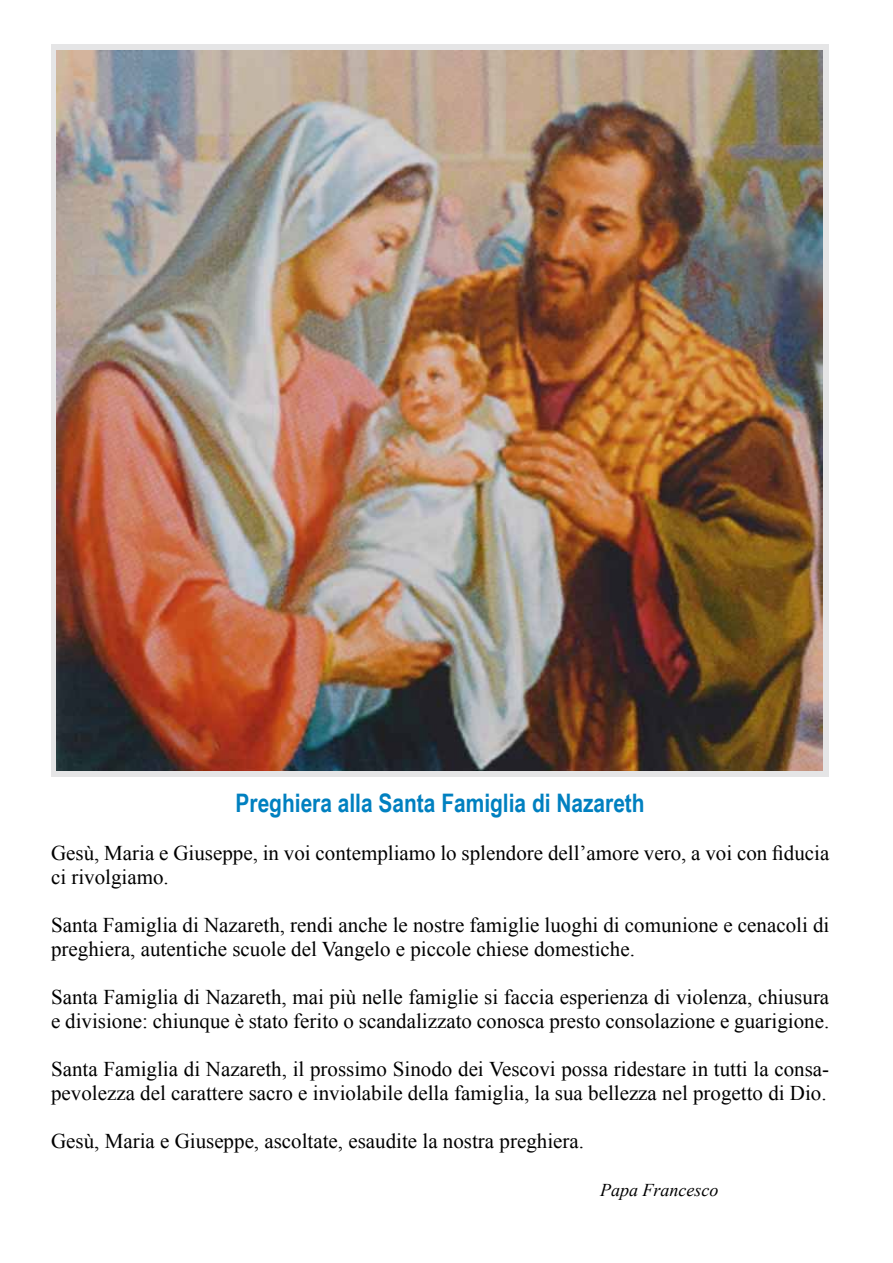
<style>
.page{position:relative;width:893px;height:1263px;background:#fff}
.page>*{position:absolute;margin:0;border:0;box-sizing:border-box;transform-origin:0 0}
.t1{font:700 25.5px "Arial Narrow";color:#0080c0}
.t2{font:21px/24px "Times New Roman";color:#000}
.t3{font:italic 18px "Times New Roman";color:#000}
</style>
<div class="page">
<div style="left:51px;top:44px;width:777px;height:733px;background:#e5e5e6"></div>
<img style="left:57px;top:51px;width:766px;height:719px">
<p class="t1" style="left:236px;top:784px;width:411px">Preghiera alla Santa Famiglia di Nazareth</p>
<p class="t2" style="left:51px;top:840px;width:780px">Gesù, Maria e Giuseppe, in voi contempliamo lo splendore dell’amore vero, a voi con fiducia ci rivolgiamo.</p>
<p class="t2" style="left:51px;top:912px;width:780px">Santa Famiglia di Nazareth, rendi anche le nostre famiglie luoghi di comunione e cenacoli di preghiera, autentiche scuole del Vangelo e piccole chiese domestiche.</p>
<p class="t2" style="left:51px;top:984px;width:780px">Santa Famiglia di Nazareth, mai più nelle famiglie si faccia esperienza di violenza, chiusura e divisione: chiunque è stato ferito o scandalizzato conosca presto consolazione e guarigione.</p>
<p class="t2" style="left:51px;top:1056px;width:780px">Santa Famiglia di Nazareth, il prossimo Sinodo dei Vescovi possa ridestare in tutti la consa&shy;pevolezza del carattere sacro e inviolabile della famiglia, la sua bellezza nel progetto di Dio.</p>
<p class="t2" style="left:51px;top:1128px;width:535px">Gesù, Maria e Giuseppe, ascoltate, esaudite la nostra preghiera.</p>
<p class="t3" style="left:600px;top:1177px;width:120px">Papa Francesco</p>
</div>
